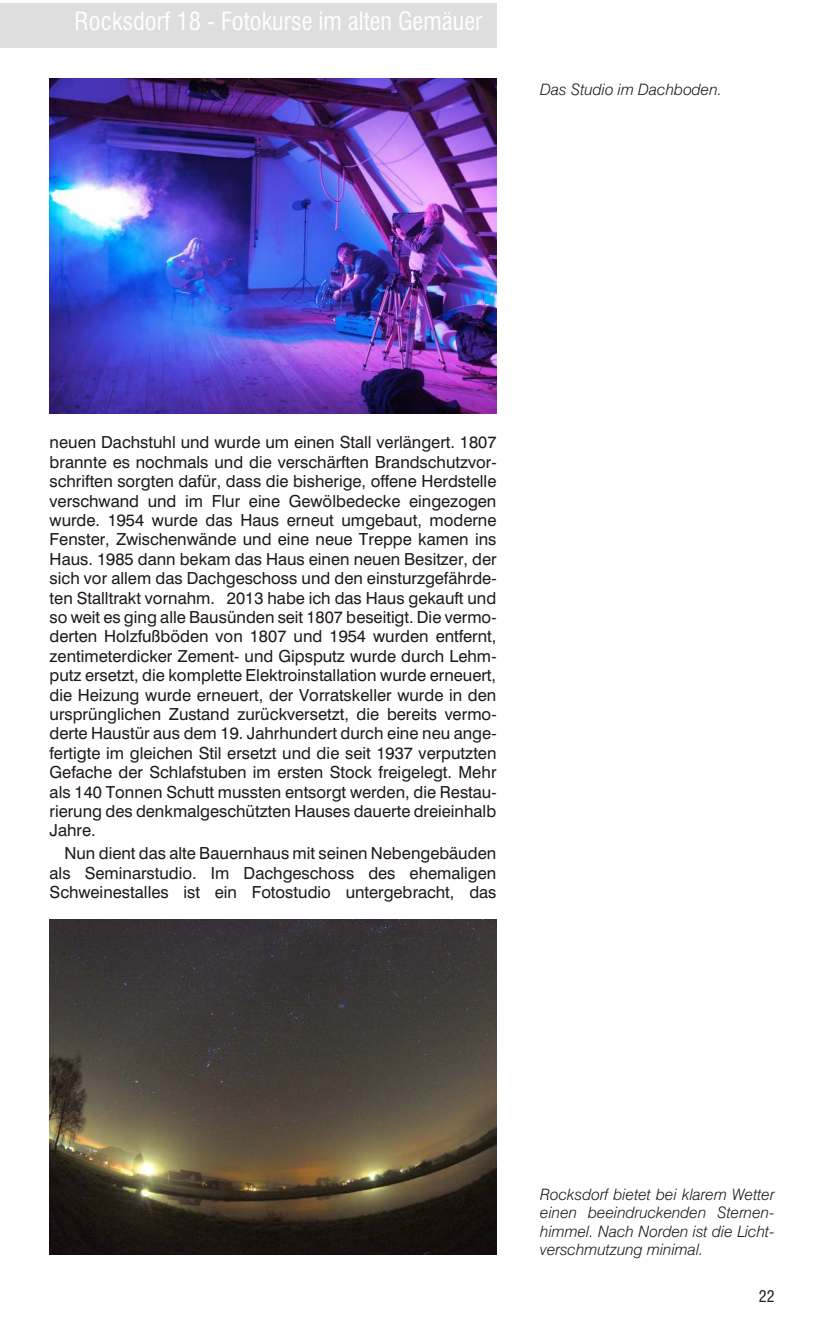
<style>
.page{position:relative;width:825px;height:1322px;background:#fff}
.page>*{position:absolute;margin:0;border:0;box-sizing:border-box;transform-origin:0 0}
.t1{font:24.5px "Swis 721 Cn BT";color:#fff}
.t2{font:16.62px/19.4px "Swis 721 BT";letter-spacing:-.005em;color:#1f1a17;text-align:justify}
.t3{font:italic 15.75px/18.4px "Swis 721 Lt BT";letter-spacing:-.005em;color:#1f1a17;text-align:justify}
.t4{font:15.75px "Swis 721 Cn BT";color:#1f1a17}
</style>
<div class="page">
<div style="left:0;top:3px;width:496px;height:44px;background:#dedede"></div>
<img style="left:50px;top:78px;width:446px;height:335px">
<img style="left:50px;top:919px;width:446px;height:335px">
<h1 class="t1" style="left:74px;top:12px;width:409px">Rocksdorf 18 - Fotokurse im alten Gemäuer</h1>
<p class="t3" style="left:540px;top:81px;width:183px">Das Studio im Dach bo den.</p>
<p class="t2" style="left:50px;top:434px;width:448px">neuen Dachs tuhl und wurde um einen Stall verlän gert. 1807 brannte es noch mals und die ver schärf ten Brand schutz vor - schriften sorg ten dafür, dass die bis he rige, offene Her dstelle ver schwand und im Flur eine Gewö lbe de cke ein ge zo gen wurde. 1954 wurde das Haus erneut umge baut, moderne Fens ter, Zwischen wände und eine neue Treppe kamen ins Haus. 1985 dann bekam das Haus einen neuen Besit zer, der sich vor allem das Dach ge schoss und den ein sturz ge fähr de - ten Stall trakt vornahm. 2013 habe ich das Haus gekauft und so weit es ging alle Bau sün den seit 1807 besei tigt. Die ver mo - der ten Holzfußbö den von 1807 und 1954 wurden ent fernt, zen tim eter di cker Zement- und Gip sputz wurde durch Lehm - putz ersetzt, die kom plette Elek troins tal la tion wurde erneuert, die Hei zung wurde erneu ert, der Vor rats kel ler wurde in den ursprüng li chen Zustand zurüc kver setzt, die bereits ver mo - derte Haus tür aus dem 19. Jahrhundert durch eine neu ange - fer tigte im glei chen Stil ersetzt und die seit 1937 ver putz ten Gefache der Schlaf stu ben im ersten Stock freige legt. Mehr als 140 Tonnen Schutt muss ten entsorgt werden, die Res tau - rie rung des denk mal ge schütz ten Hauses dauerte drei ein halb Jahre.</p>
<p class="t2" style="left:50px;top:845px;width:448px;text-indent:15px">Nun dient das alte Bau ern haus mit seinen Neben ge bäuden als Semi nars tu dio. Im Dach ge schoss des ehe ma li gen Schwei nes tal les ist ein Fotos tu dio unter ge bracht, das</p>
<p class="t3" style="left:540px;top:1186px;width:236px">Rocks dorf bietet bei klarem Wetter einen beein dru cken den Ster nen - him mel. Nach Norden ist die Licht - ver schmut zung mini mal.</p>
<p class="t4" style="left:758px;top:1289px;width:17px">22</p>
</div>
